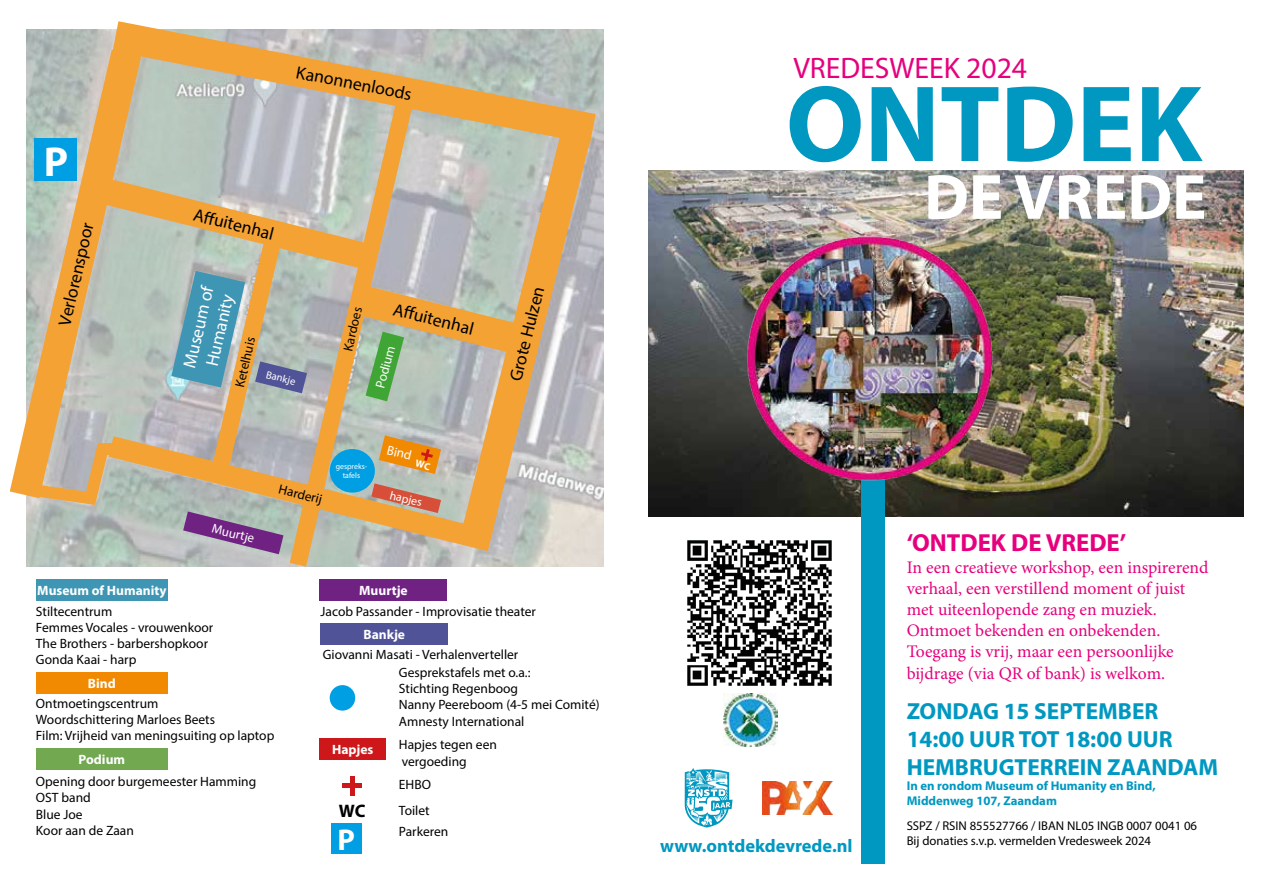
<style>
.page{position:relative;width:1263px;height:893px;background:#fff}
.page>*{position:absolute;margin:0;border:0;box-sizing:border-box;transform-origin:0 0}
.t1{font:700 109.65px "Myriad Pro";color:#0098c1}
.t2{font:700 64.35px "Myriad Pro";color:#fff}
.t3{font:700 42px "Myriad Pro";color:#fff}
.t4{font:700 30.15px "Myriad Pro";color:#fff}
.t5{font:29.7px "Myriad Pro";color:#e6007d}
.t6{font:700 24.75px "Myriad Pro";color:#e6007d}
.t7{font:700 23.4px/28px "Myriad Pro";color:#0098c1}
.t8{font:700 18.45px "Myriad Pro";color:#0098c1}
.t9{font:700 18.15px "Myriad Pro";color:#000}
.t10{font:17.7px/21.1px "Minion Pro";color:#e6007d}
.t11{font:17.7px "Myriad Pro";color:#000}
.t12{font:17.7px/21.3px "Myriad Pro";color:#fff;text-align:center}
.t13{font:13.5px/16.2px "Myriad Pro";color:#000}
.t14{font:700 13.5px "Myriad Pro";color:#fff}
.t15{font:13.35px "Myriad Pro";color:#000}
.t16{font:13.35px "Myriad Pro";color:#fff}
.t17{font:13.2px "Myriad Pro";color:#fff}
.t18{font:13.05px "Myriad Pro";color:#fff}
.t19{font:12.75px "Myriad Pro";color:#000}
.t20{font:700 12.75px/15.3px "Myriad Pro";color:#0098c1}
.t21{font:11.85px "Myriad Pro";color:#fff}
.t22{font:10.65px "Myriad Pro";color:#fff}
.t23{font:7.8px/9.4px "Myriad Pro";color:#fff;text-align:center}
</style>
<div class="page">
<img style="left:27px;top:30px;width:576px;height:537px">
<svg style="left:10px;top:50px;width:131px;height:445px"></svg>
<svg style="left:290px;top:144px;width:125px;height:423px"></svg>
<svg style="left:463px;top:144px;width:127px;height:389px"></svg>
<svg style="left:113px;top:21px;width:483px;height:123px"></svg>
<div style="left:35px;top:139px;width:42px;height:42px;background:#009fe3"></div>
<div style="left:330px;top:685px;width:25px;height:26px;background:#009fe3;border-radius:50%"></div>
<div style="left:320px;top:739px;width:66px;height:21px;background:#cd171a"></div>
<div style="left:36px;top:579px;width:132px;height:21px;background:#3f96b4"></div>
<div style="left:36px;top:672px;width:132px;height:21px;background:#f18a00"></div>
<div style="left:36px;top:748px;width:132px;height:22px;background:#71a850"></div>
<div style="left:320px;top:579px;width:127px;height:21px;background:#702283"></div>
<div style="left:320px;top:624px;width:128px;height:21px;background:#505398"></div>
<hr style="left:350px;top:776px;width:4px;height:19px;background:#cd171a">
<div style="left:342px;top:783px;width:20px;height:5px;background:#cd171a"></div>
<div style="left:331px;top:823px;width:31px;height:31px;background:#009fe3"></div>
<img style="left:648px;top:171px;width:596px;height:345px">
<div style="left:861px;top:476px;width:23px;height:388px;background:#0098c1"></div>
<img style="left:744px;top:230px;width:258px;height:255px">
<img style="left:724px;top:693px;width:53px;height:53px">
<svg style="left:684px;top:768px;width:49px;height:60px"></svg>
<img style="left:762px;top:781px;width:70px;height:33px">
<img style="left:687px;top:540px;width:145px;height:146px">
<svg style="left:24px;top:178px;width:490px;height:376px"></svg>
<h3 class="t3" style="left:44px;top:134px;width:26px">P</h3>
<h3 class="t11" style="left:54px;top:323px;width:106px;rotate:-77deg">Verlorenspoor</h3>
<h3 class="t11" style="left:298px;top:61px;width:119px;rotate:11deg">Kanonnenloods</h3>
<h3 class="t11" style="left:197px;top:204px;width:84px;rotate:14deg">Aff uitenhal</h3>
<h3 class="t12" style="left:179px;top:365px;width:85px;rotate:-77deg">Museum of<br>Humanity</h3>
<p class="t15" style="left:231px;top:385px;width:53px;rotate:-77deg">Ketelhuis</p>
<p class="t22" style="left:268px;top:368px;width:31px;rotate:14deg">Bankje</p>
<p class="t15" style="left:340px;top:349px;width:46px;rotate:-77deg">Kardoes</p>
<h3 class="t11" style="left:396px;top:298px;width:84px;rotate:14deg">Aff uitenhal</h3>
<p class="t16" style="left:372px;top:385px;width:45px;rotate:-75deg">Podium</p>
<p class="t18" style="left:214px;top:520px;width:45px;rotate:14deg">Muurtje</p>
<p class="t15" style="left:281px;top:481px;width:46px;rotate:14deg">Harderij</p>
<p class="t23" style="left:336px;top:462px;width:33px">gespreks&shy;tafels</p>
<p class="t17" style="left:389px;top:442px;width:26px;rotate:14deg">Bind</p>
<p class="t21" style="left:392px;top:488px;width:34px;rotate:14deg">hapjes</p>
<h3 class="t11" style="left:505px;top:378px;width:99px;rotate:-76deg">Grote Hulzen</h3>
<p class="t14" style="left:37px;top:581px;width:131px">Museum of Humanity</p>
<p class="t13" style="left:36px;top:603px;width:179px">Stiltecentrum<br>Femmes Vocales - vrouwenkoor<br>The Brothers - barbershopkoor<br>Gonda Kaai - harp</p>
<p class="t14" style="left:88px;top:674px;width:29px">Bind</p>
<p class="t13" style="left:36px;top:695px;width:240px">Ontmoetingscentrum<br>Woordschittering Marloes Beets<br>Film: Vrijheid van meningsuiting op laptop</p>
<p class="t14" style="left:79px;top:751px;width:48px">Podium</p>
<p class="t13" style="left:36px;top:773px;width:222px">Opening door burgemeester Hamming<br>OST band<br>Blue Joe<br>Koor aan de Zaan</p>
<p class="t14" style="left:359px;top:581px;width:50px">Muurtje</p>
<p class="t13" style="left:320px;top:603px;width:217px">Jacob Passander - Improvisatie theater</p>
<p class="t14" style="left:363px;top:626px;width:43px">Bankje</p>
<p class="t13" style="left:399px;top:646px;width:133px;line-height:17.7px;text-indent:-76px">Giovanni Masati - Verhalenverteller<br>Gesprekstafels met o.a.:</p>
<p class="t13" style="left:399px;top:680px;width:202px">Stichting Regenboog<br>Nanny Peereboom (4-5 mei Comité)<br>Amnesty International</p>
<p class="t13" style="left:399px;top:736px;width:100px">Hapjes tegen een vergoeding</p>
<p class="t13" style="left:399px;top:776px;width:34px">EHBO</p>
<h3 class="t9" style="left:339px;top:799px;width:28px">WC</h3>
<p class="t13" style="left:399px;top:802px;width:32px">Toilet</p>
<h3 class="t4" style="left:338px;top:820px;width:19px">P</h3>
<p class="t13" style="left:399px;top:824px;width:51px">Parkeren</p>
<p class="t14" style="left:332px;top:741px;width:43px">Hapjes</p>
<h3 class="t5" style="left:793px;top:50px;width:235px">VREDESWEEK 2024</h3>
<h1 class="t1" style="left:786px;top:53px;width:418px">ONTDEK</h1>
<h2 class="t2" style="left:924px;top:155px;width:284px">DE VREDE</h2>
<h3 class="t6" style="left:907px;top:527px;width:221px">‘ONTDEK DE VREDE’</h3>
<h3 class="t10" style="left:907px;top:556px;width:303px">In een creatieve workshop, een inspirerend verhaal, een verstillend moment of juist met uiteenlopende zang en muziek.<br>Ontmoet bekenden en onbekenden.<br>Toegang is vrij, maar een persoonlijke bijdrage (via QR of bank) is welkom.</h3>
<h3 class="t7" style="left:907px;top:696px;width:313px">ZONDAG 15 SEPTEMBER<br>14:00 UUR TOT 18:00 UUR<br>HEMBRUGTERREIN ZAANDAM</h3>
<p class="t20" style="left:907px;top:778px;width:250px">In en rondom Museum of Humanity en Bind,<br>Middenweg 107, Zaandam</p>
<p class="t19" style="left:907px;top:818px;width:292px">SSPZ / RSIN 855527766 / IBAN NL05 INGB 0007 0041 06</p>
<h3 class="t8" style="left:660px;top:833px;width:194px">www.ontdekdevrede.nl</h3>
<p class="t19" style="left:907px;top:833px;width:246px">Bij donaties s.v.p. vermelden Vredesweek 2024</p>
</div>
